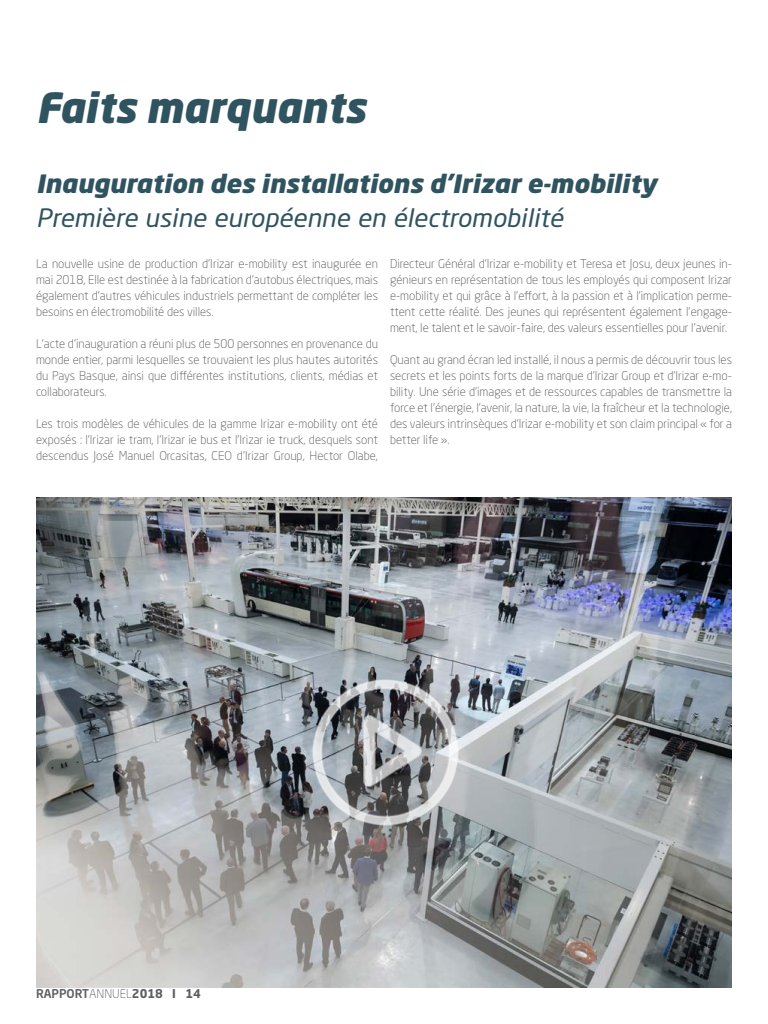
<style>
.page{position:relative;width:768px;height:1024px;background:#fff}
.page>*{position:absolute;margin:0;border:0;box-sizing:border-box;transform-origin:0 0}
.t1{font:italic 900 41px "Neo Sans Std";color:#305360}
.t2{font:italic 900 25px "Neo Sans Std";color:#305360;scale:1.04 1}
.t3{font:italic 25px "Neo Sans Std";color:#305360;scale:1.04 1}
.t4{font:300 12px/16px "Neo Sans Std";color:#575756;text-align:justify}
.t5{font:500 12px "Neo Sans Std";color:#615e61}
.s1{font-weight:300}
.s2{font-weight:700}
</style>
<div class="page">
<img style="left:36px;top:498px;width:696px;height:490px">
<img style="left:165px;top:579px;width:450px;height:352px">
<h1 class="t1" style="left:36px;top:81px;width:331px">Faits marquants</h1>
<h2 class="t2" style="left:36px;top:167px;width:598px">Inauguration des installations d’Irizar e-mobility</h2>
<h2 class="t3" style="left:36px;top:203px;width:508px">Première usine européenne en électromobilité</h2>
<p class="t4" style="left:390px;top:255px;width:343px">Directeur Général d’Irizar e-mobility et Teresa et Josu, deux jeunes in&shy;génieurs en représentation de tous les employés qui composent Irizar e-mobility et qui grâce à l’effort, à la passion et à l’implication perme&shy;ttent cette réalité. Des jeunes qui représentent également l’engage&shy;ment, le talent et le savoir-faire, des valeurs essentielles pour l’avenir.</p>
<p class="t4" style="left:390px;top:351px;width:344px">Quant au grand écran led installé, il nous a permis de découvrir tous les secrets et les points forts de la marque d’Irizar Group et d’Irizar e-mo&shy;bility. Une série d’images et de ressources capables de transmettre la force et l’énergie, l’avenir, la nature, la vie, la fraîcheur et la technologie, des valeurs intrinsèques d’Irizar e-mobility et son claim principal « for a better life ».</p>
<p class="t4" style="left:36px;top:255px;width:343px">La nouvelle usine de production d’Irizar e-mobility est inaugurée en mai 2018, Elle est destinée à la fabrication d’autobus électriques, mais également d’autres véhicules industriels permettant de compléter les besoins en électromobilité des villes.</p>
<p class="t4" style="left:36px;top:335px;width:343px">L’acte d’inauguration a réuni plus de 500 personnes en provenance du monde entier, parmi lesquelles se trouvaient les plus hautes autorités du Pays Basque, ainsi que différentes institutions, clients, médias et collaborateurs.</p>
<p class="t4" style="left:36px;top:415px;width:343px">Les trois modèles de véhicules de la gamme Irizar e-mobility ont été exposés : l’Irizar ie tram, l’Irizar ie bus et l’Irizar ie truck, desquels sont descendus José Manuel Orcasitas, CEO d’Irizar Group, Hector Olabe,</p>
<p class="t5" style="left:36px;top:985px;width:166px">RAPPORT<span class="s1">ANNUEL</span><span class="s2">2018 I 14</span></p>
</div>
